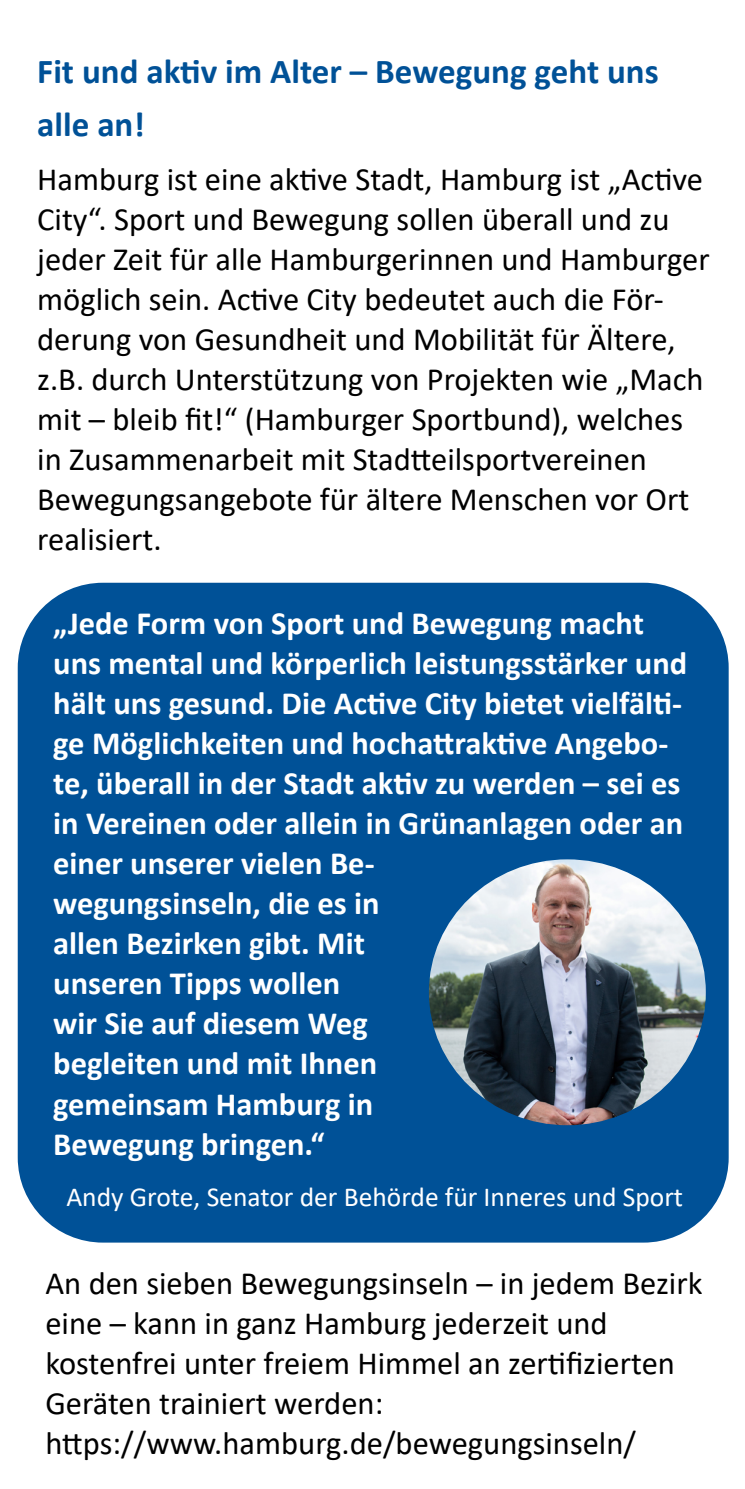
<style>
.page{position:relative;width:745px;height:1489px;background:#fff}
.page>*{position:absolute;margin:0;border:0;box-sizing:border-box;transform-origin:0 0}
.Überschrift{font:700 35px/52.5px "Calibri";color:#005197}
.t1{font:32.5px/40px "Calibri";color:#000}
.Absatzformat_2{font:700 32.5px/40px "Calibri";color:#fff}
.Absatzformat_2-2{font:27.5px "Calibri";color:#fff}
</style>
<div class="page">
<div style="left:18px;top:582px;width:710px;height:660px;background:#005197;border-radius:85px"></div>
<img style="left:429px;top:859px;width:276px;height:266px">
<p class="Überschrift" style="left:37px;top:45px;width:622px">Fit und aktiv im Alter – Bewegung geht uns alle an!</p>
<p class="t1" style="left:37px;top:158px;width:673px">Hamburg ist eine aktive Stadt, Hamburg ist „Active City“. Sport und Bewegung sollen überall und zu jeder Zeit für alle Hamburgerinnen und Hamburger möglich sein. Active City bedeutet auch die För&shy;derung von Gesundheit und Mobilität für Ältere, z.B. durch Unterstützung von Projekten wie „Mach mit – bleib fit!“ (Hamburger Sportbund), welches in Zusammenarbeit mit Stadtteilsportvereinen Bewegungsangebote für ältere Menschen vor Ort realisiert.</p>
<p class="Absatzformat_2" style="left:53px;top:603px;width:635px">„Jede Form von Sport und Bewegung macht uns mental und körperlich leistungsstärker und hält uns gesund. Die Active City bietet vielfälti&shy;ge Möglichkeiten und hochattraktive Angebo&shy;te, überall in der Stadt aktiv zu werden – sei es in Vereinen oder allein in Grünanlagen oder an einer unserer vielen Be-<br>wegungsinseln, die es in<br>allen Bezirken gibt. Mit<br>unseren Tipps wollen<br>wir Sie auf diesem Weg<br>begleiten und mit Ihnen<br>gemeinsam Hamburg in<br>Bewegung bringen.“</p>
<p class="Absatzformat_2-2" style="left:66px;top:1177px;width:618px">Andy Grote, Senator der Behörde für Inneres und Sport</p>
<p class="t1" style="left:45px;top:1261px;width:658px">An den sieben Bewegungsinseln – in jedem Bezirk eine – kann in ganz Hamburg jederzeit und kostenfrei unter freiem Himmel an zertifizierten Geräten trainiert werden: https://www.hamburg.de/bewegungsinseln/</p>
</div>
